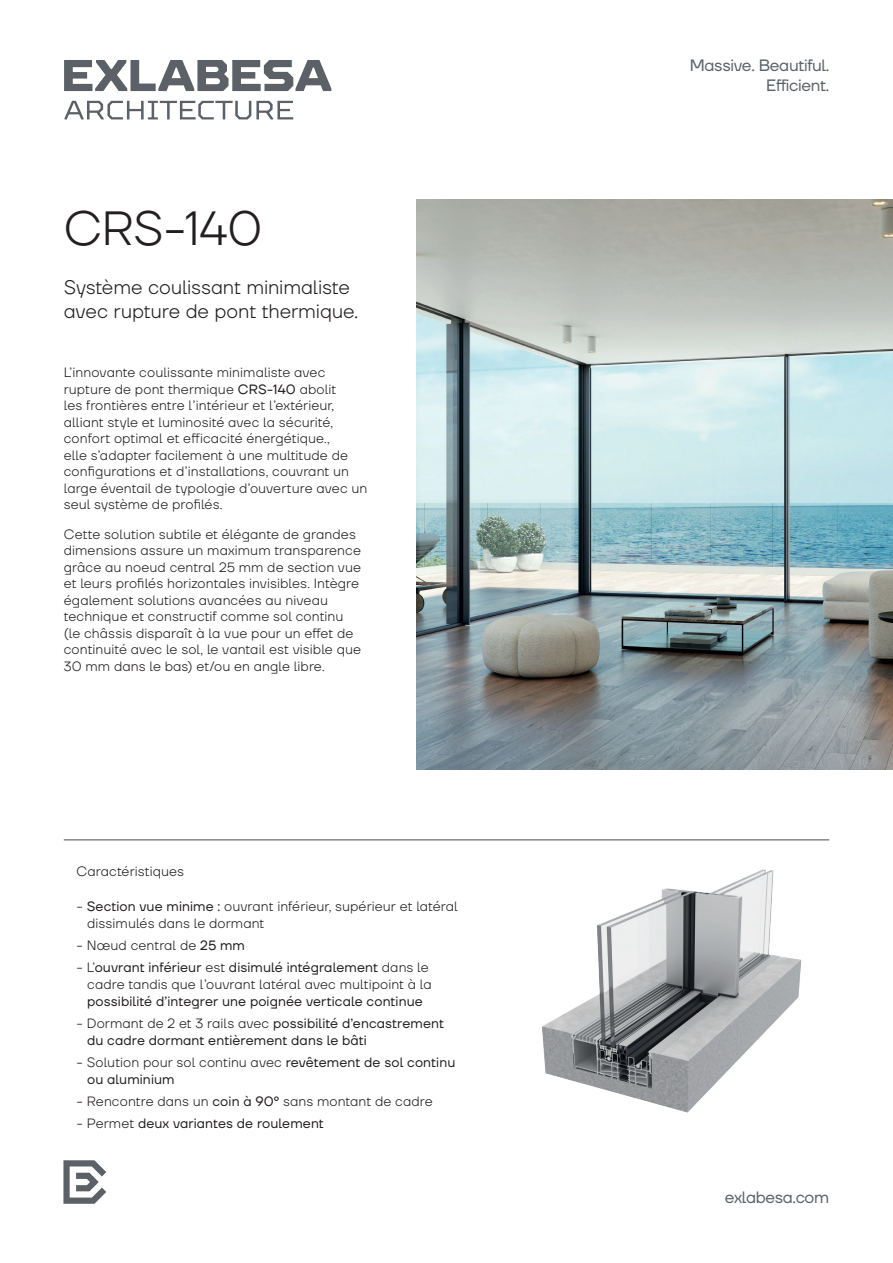
<style>
.page{position:relative;width:893px;height:1263px;background:#fff}
.page>*{position:absolute;margin:0;border:0;box-sizing:border-box;transform-origin:0 0}
.t1{font:300 48px "TT Firs Neue";letter-spacing:-.015em;color:#231f20}
.t2{font:300 19.5px/23.4px "TT Firs Neue";letter-spacing:-.01em;color:#231f20}
.t3{font:16.5px/19.8px "TT Firs Neue";letter-spacing:-.02em;color:#5c6167;text-align:right}
.t4{font:300 13.5px/16.5px "TT Firs Neue";letter-spacing:.005em;color:#231f20}
.t5{font:13.5px/17.4px "TT Firs Neue";letter-spacing:.01em;color:#231f20}
.s1{font-weight:400}
.s2{font-weight:300}
</style>
<div class="page">
<svg style="left:64px;top:60px;width:267px;height:31px"></svg>
<svg style="left:64px;top:101px;width:229px;height:18px"></svg>
<hr style="left:64px;top:839px;width:765px;height:1px;background:#5c6167">
<svg style="left:63px;top:1160px;width:43px;height:44px"></svg>
<img style="left:417px;top:200px;width:476px;height:570px">
<img style="left:542px;top:869px;width:260px;height:244px">
<h1 class="t1" style="left:64px;top:196px;width:200px">CRS-140</h1>
<h2 class="t2" style="left:64px;top:275px;width:296px">Système coulissant minimaliste avec rupture de pont thermique.</h2>
<p class="t4" style="left:64px;top:364px;width:305px">L’innovante coulissante minimaliste avec rupture de pont thermique <span class="s1">CRS-140</span> abolit<br>les frontières entre l’intérieur et l’extérieur, alliant style et luminosité avec la sécurité, confort optimal et efficacité énergétique.,<br>elle s’adapter facilement à une multitude de configurations et d’installations, couvrant un large éventail de typologie d’ouverture avec un seul système de profilés.</p>
<p class="t4" style="left:64px;top:525px;width:299px">Cette solution subtile et élégante de grandes dimensions assure un maximum transparence grâce au noeud central 25 mm de section vue et leurs profilés horizontales invisibles. Intègre également solutions avancées au niveau technique et constructif comme sol continu (le châssis disparaît à la vue pour un effet de continuité avec le sol, le vantail est visible que 30 mm dans le bas) et/ou en angle libre.</p>
<p class="t4" style="left:77px;top:863px;width:109px">Caractéristiques</p>
<p class="t4" style="left:87px;top:897px;width:372px;line-height:17.4px;text-indent:-11px">- <span class="s1">Section vue minime :</span> ouvrant inférieur, supérieur et latéral dissimulés dans le dormant</p>
<p class="t4" style="left:77px;top:936px;width:170px">- Nœud central de <span class="s1">25 mm</span></p>
<p class="t4" style="left:77px;top:958px;width:357px;line-height:17.4px;text-align:right">- L’<span class="s1">ouvrant inférieur</span> est <span class="s1">disimulé intégralement</span> dans le cadre tandis que l’ouvrant latéral avec multipoint à la</p>
<p class="t5" style="left:87px;top:993px;width:337px">possibilité d’integrer une poignée verticale continue</p>
<p class="t5" style="left:87px;top:1014px;width:358px;text-indent:-11px"><span class="s2">- Dormant de 2 et 3 rails avec</span> possibilité d’encastrement du cadre dormant entièrement dans le bâti</p>
<p class="t5" style="left:87px;top:1053px;width:370px;text-indent:-11px"><span class="s2">- Solution pour sol continu avec</span> revêtement de sol continu ou aluminium</p>
<p class="t4" style="left:77px;top:1093px;width:358px">- Rencontre dans un <span class="s1">coin à 90º</span> sans montant de cadre</p>
<p class="t5" style="left:77px;top:1114px;width:249px"><span class="s2">- Permet</span> deux variantes de roulement</p>
<p class="t3" style="left:690px;top:55px;width:141px">Massive. Beautiful.<br>Efficient.</p>
<p class="t3" style="left:725px;top:1187px;width:106px">exlabesa.com</p>
</div>
